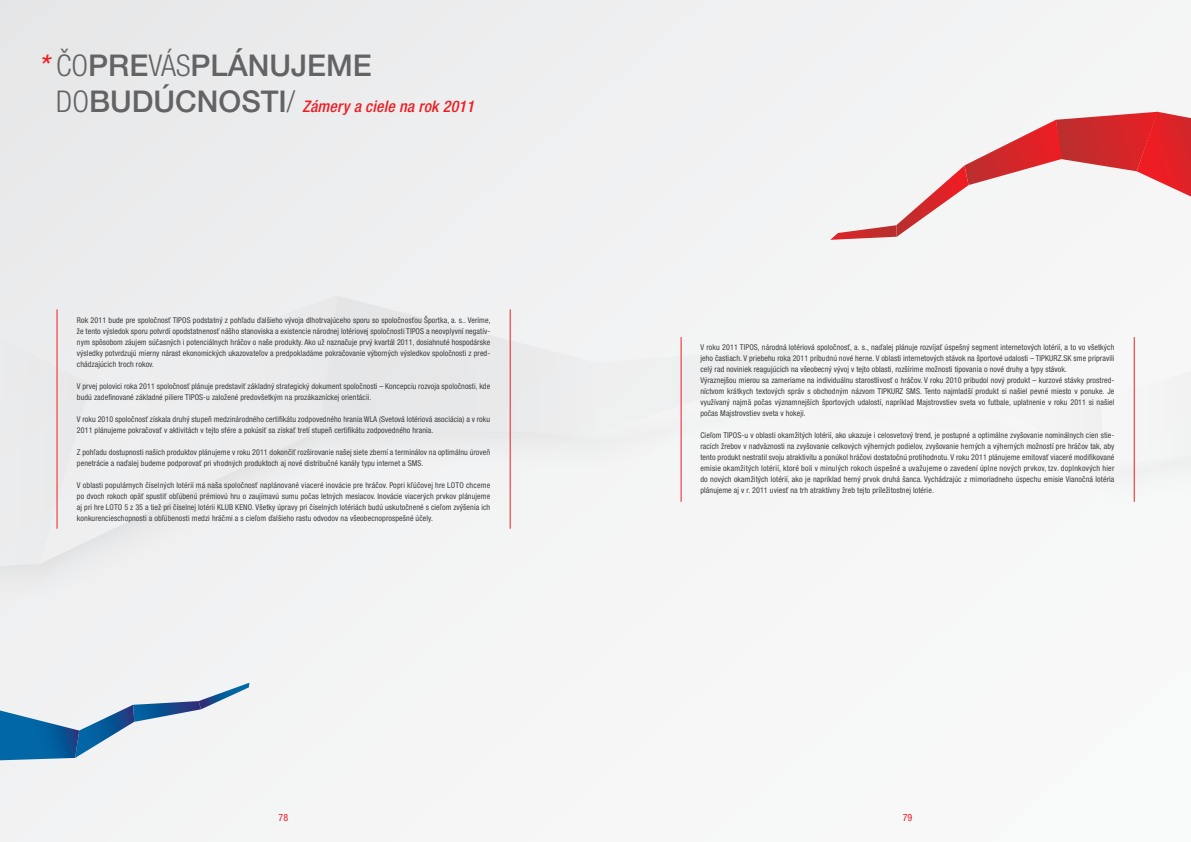
<style>
.page{position:relative;width:1191px;height:842px;background:#f3f4f4}
.page>*{position:absolute;margin:0;border:0;box-sizing:border-box;transform-origin:0 0}
.t1{font:500 30px "Helvetica Neue LT Pro";color:#636366}
.t2{font:italic 500 condensed 16px "Helvetica Neue LT Pro";letter-spacing:.01em;color:#ee1d23}
.t3{font:condensed 10px "Helvetica Neue LT Pro";color:#ee1d23}
.t4{font:condensed 8px/11px "Helvetica Neue LT Pro";letter-spacing:.01em;color:#3e3e3f;text-align:justify}
.s1{font-weight:400;font-style:italic;font-stretch:condensed;color:#ee1d23}
.s2{font-weight:300;font-stretch:condensed}
.s3{font-weight:300;font-style:normal;font-size:30px;color:#636366}
.s4{font-style:normal;font-stretch:normal;font-size:30px;color:#636366}
</style>
<div class="page">
<svg style="left:96px;top:302px;width:224px;height:249px"></svg>
<svg style="left:0;top:309px;width:96px;height:270px"></svg>
<svg style="left:320px;top:296px;width:814px;height:215px"></svg>
<hr style="left:57px;top:309px;width:1px;height:220px;background:#ee1d23">
<hr style="left:510px;top:309px;width:1px;height:220px;background:#ee1d23">
<hr style="left:681px;top:337px;width:1px;height:165px;background:#ee1d23">
<hr style="left:1134px;top:337px;width:1px;height:165px;background:#ee1d23">
<svg style="left:830px;top:112px;width:361px;height:128px"></svg>
<svg style="left:0;top:683px;width:249px;height:77px"></svg>
<p class="t1" style="left:38px;top:47px;width:335px"><span class="s1">*</span> <span class="s2">ČO</span>PRE<span class="s2">VÁS</span>PLÁNUJEME</p>
<p class="t2" style="left:56px;top:97px;width:419px"><span class="s3">DO</span><span class="s4">BUDÚCNOSTI</span><span class="s3">/</span> Zámery a ciele na rok 2011</p>
<p class="t4" style="left:77px;top:314px;width:415px">Rok 2011 bude pre spoločnosť TIPOS podstatný z pohľadu ďalšieho vývoja dlhotrvajúceho sporu so spoločnosťou Športka, a. s.. Veríme, že tento výsledok sporu potvrdí opodstatnenosť nášho stanoviska a existencie národnej lotériovej spoločnosti TIPOS a neovplyvní negatív&shy;nym spôsobom záujem súčasných i potenciálnych hráčov o naše produkty. Ako už naznačuje prvý kvartál 2011, dosiahnuté hospodárske výsledky potvrdzujú mierny nárast ekonomických ukazovateľov a predpokladáme pokračovanie výborných výsledkov spoločnosti z pred&shy;chádzajúcich troch rokov.</p>
<p class="t4" style="left:77px;top:380px;width:415px">V prvej polovici roka 2011 spoločnosť plánuje predstaviť základný strategický dokument spoločnosti – Koncepciu rozvoja spoločnosti, kde budú zadefinované základné piliere TIPOS-u založené predovšetkým na prozákazníckej orientácii.</p>
<p class="t4" style="left:77px;top:413px;width:415px">V roku 2010 spoločnosť získala druhý stupeň medzinárodného certifikátu zodpovedného hrania WLA (Svetová lotériová asociácia) a v roku<br>2011 plánujeme pokračovať v aktivitách v tejto sfére a pokúsiť sa získať tretí stupeň certifikátu zodpovedného hrania.</p>
<p class="t4" style="left:77px;top:446px;width:415px">Z pohľadu dostupnosti našich produktov plánujeme v roku 2011 dokončiť rozširovanie našej siete zberní a terminálov na optimálnu úroveň penetrácie a naďalej budeme podporovať pri vhodných produktoch aj nové distribučné kanály typu internet a SMS.</p>
<p class="t4" style="left:77px;top:479px;width:415px">V oblasti populárnych číselných lotérií má naša spoločnosť naplánované viaceré inovácie pre hráčov. Popri kľúčovej hre LOTO chceme</p>
<p class="t4" style="left:77px;top:490px;width:415px">po dvoch rokoch opäť spustiť obľúbenú prémiovú hru o zaujímavú sumu počas letných mesiacov. Inovácie viacerých prvkov plánujeme aj pri hre LOTO 5 z 35 a tiež pri číselnej lotérii KLUB KENO. Všetky úpravy pri číselných lotériách budú uskutočnené s cieľom zvýšenia ich konkurencieschopnosti a obľúbenosti medzi hráčmi a s cieľom ďalšieho rastu odvodov na všeobecnoprospešné účely.</p>
<p class="t4" style="left:700px;top:342px;width:415px">V roku 2011 TIPOS, národná lotériová spoločnosť, a. s., naďalej plánuje rozvíjať úspešný segment internetových lotérií, a to vo všetkých jeho častiach. V priebehu roka 2011 pribudnú nové herne. V oblasti internetových stávok na športové udalosti – TIPKURZ.SK sme pripravili celý rad noviniek reagujúcich na všeobecný vývoj v tejto oblasti, rozšírime možnosti tipovania o nové druhy a typy stávok.</p>
<p class="t4" style="left:700px;top:375px;width:415px">Výraznejšou mierou sa zameriame na individuálnu starostlivosť o hráčov. V roku 2010 pribudol nový produkt – kurzové stávky prostred&shy;níctvom krátkych textových správ s obchodným názvom TIPKURZ SMS. Tento najmladší produkt si našiel pevné miesto v ponuke. Je využívaný najmä počas významnejších športových udalostí, napríklad Majstrovstiev sveta vo futbale, uplatnenie v roku 2011 si našiel počas Majstrovstiev sveta v hokeji.</p>
<p class="t4" style="left:700px;top:430px;width:415px">Cieľom TIPOS-u v oblasti okamžitých lotérií, ako ukazuje i celosvetový trend, je postupné a optimálne zvyšovanie nominálnych cien stie&shy;racích žrebov v nadväznosti na zvyšovanie celkových výherných podielov, zvyšovanie herných a výherných možností pre hráčov tak, aby tento produkt nestratil svoju atraktivitu a ponúkol hráčovi dostatočnú protihodnotu. V roku 2011 plánujeme emitovať viaceré modifikované emisie okamžitých lotérií, ktoré boli v minulých rokoch úspešné a uvažujeme o zavedení úplne nových prvkov, tzv. doplnkových hier</p>
<p class="t4" style="left:700px;top:474px;width:415px">do nových okamžitých lotérií, ako je napríklad herný prvok druhá šanca. Vychádzajúc z mimoriadneho úspechu emisie Vianočná lotéria plánujeme aj v r. 2011 uviesť na trh atraktívny žreb tejto príležitostnej lotérie.</p>
<p class="t3" style="left:278px;top:811px;width:11px">78</p>
<p class="t3" style="left:902px;top:811px;width:11px">79</p>
</div>
